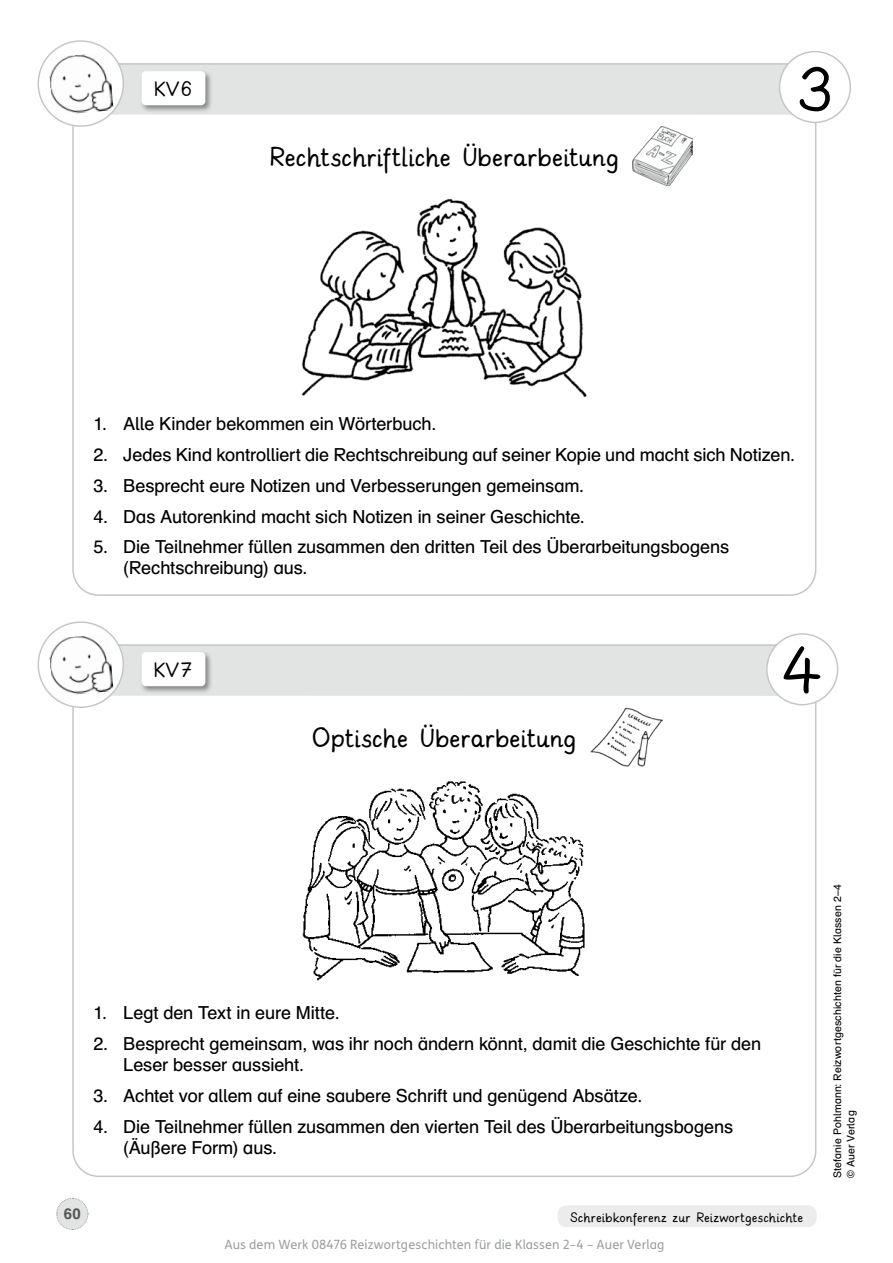
<style>
.page{position:relative;width:893px;height:1263px;background:#fff}
.page>*{position:absolute;margin:0;border:0;box-sizing:border-box;transform-origin:0 0}
.t1{font:67.5px "Grundschrift GSV";color:#000}
.t2{font:30px "Grundschrift GSV";letter-spacing:.015em;color:#000}
.t3{font:22.5px "Grundschrift GSV";letter-spacing:.065em;color:#000}
.t4{font:18px/21px "Auer Schulbuch";letter-spacing:-.005em;color:#000}
.t5{font:15px "Grundschrift GSV";letter-spacing:.025em;color:#000}
.t6{font:700 15px "Auer Schulbuch";color:#555756}
.t7{font:12.75px "FS Klett";letter-spacing:.01em;color:#9d9e9e}
.t8{font:10.5px/13.5px "Auer Schulbuch";letter-spacing:.015em;color:#000}
</style>
<div class="page">
<svg style="left:56px;top:1197px;width:33px;height:33px"></svg>
<div style="left:570px;top:1205px;width:234px;height:22px;background:#ececec"></div>
<svg style="left:558px;top:1205px;width:12px;height:22px"></svg>
<svg style="left:804px;top:1205px;width:12px;height:22px"></svg>
<div style="left:114px;top:66px;width:679px;height:49px;background:#e2e3e3"></div>
<div style="left:114px;top:647px;width:664px;height:49px;background:#e2e3e3"></div>
<div style="left:38px;top:41px;width:85px;height:85px;background:#fff;border-radius:50%"></div>
<div style="left:38px;top:40px;width:86px;height:87px;border:2px solid #c5c7c7;border-radius:50%"></div>
<div style="left:38px;top:622px;width:85px;height:85px;background:#fff;border-radius:50%"></div>
<div style="left:38px;top:621px;width:86px;height:87px;border:2px solid #c5c7c7;border-radius:50%"></div>
<img style="left:301px;top:199px;width:286px;height:199px">
<img style="left:633px;top:127px;width:59px;height:59px">
<div style="left:779px;top:52px;width:71px;height:70px;background:#fff;border-radius:50%"></div>
<div style="left:779px;top:51px;width:72px;height:72px;border:2px solid #c5c7c7;border-radius:50%"></div>
<div style="left:140px;top:70px;width:73px;height:43px;background:#000;opacity:.4"></div>
<div style="left:142px;top:71px;width:63px;height:34px;background:#fff;border-radius:4px"></div>
<div style="left:140px;top:651px;width:73px;height:43px;background:#000;opacity:.4"></div>
<div style="left:142px;top:652px;width:63px;height:34px;background:#fff;border-radius:4px"></div>
<img style="left:48px;top:52px;width:66px;height:63px">
<div style="left:767px;top:634px;width:71px;height:71px;background:#fff;border-radius:50%"></div>
<div style="left:766px;top:633px;width:72px;height:72px;border:2px solid #c5c7c7;border-radius:50%"></div>
<img style="left:303px;top:781px;width:282px;height:200px">
<img style="left:590px;top:708px;width:73px;height:59px">
<img style="left:48px;top:634px;width:66px;height:62px">
<p class="t3" style="left:155px;top:76px;width:38px">KV6</p>
<h2 class="t2" style="left:270px;top:139px;width:350px">Rechtschriftliche Überarbeitung</h2>
<h1 class="t1" style="left:799px;top:52px;width:34px">3</h1>
<p class="t4" style="left:94px;top:413px;width:344px">1. Alle Kinder bekommen ein Wörterbuch.</p>
<p class="t4" style="left:94px;top:444px;width:703px">2. Jedes Kind kontrolliert die Rechtschreibung auf seiner Kopie und macht sich Notizen.</p>
<p class="t4" style="left:94px;top:475px;width:492px">3. Besprecht eure Notizen und Verbesserungen gemeinsam.</p>
<p class="t4" style="left:94px;top:505px;width:493px">4. Das Autorenkind macht sich Notizen in seiner Geschichte.</p>
<p class="t4" style="left:123px;top:536px;width:607px;text-indent:-30px">5. Die Teilnehmer füllen zusammen den dritten Teil des Überarbeitungsbogens (Rechtschreibung) aus.</p>
<p class="t3" style="left:154px;top:657px;width:39px">KV7</p>
<h2 class="t2" style="left:313px;top:720px;width:265px">Optische Überarbeitung</h2>
<h1 class="t1" style="left:782px;top:634px;width:41px">4</h1>
<p class="t4" style="left:94px;top:1002px;width:248px">1. Legt den Text in eure Mitte.</p>
<p class="t4" style="left:123px;top:1033px;width:639px;text-indent:-30px">2. Besprecht gemeinsam, was ihr noch ändern könnt, damit die Geschichte für den<br>Leser besser aussieht.</p>
<p class="t4" style="left:94px;top:1085px;width:550px">3. Achtet vor allem auf eine saubere Schrift und genügend Absätze.</p>
<p class="t4" style="left:123px;top:1115px;width:611px;text-indent:-30px">4. Die Teilnehmer füllen zusammen den vierten Teil des Überarbeitungsbogens (Äußere Form) aus.</p>
<p class="t6" style="left:64px;top:1204px;width:19px">60</p>
<p class="t5" style="left:570px;top:1209px;width:234px">Schreibkonferenz zur Reizwortgeschichte</p>
<p class="t7" style="left:224px;top:1236px;width:441px">Aus dem Werk 08476 Reizwortgeschichten für die Klassen 2–4 – Auer Verlag</p>
<p class="t8" style="left:830px;top:1178px;width:295px;rotate:-90deg">Stefanie Pohlmann: Reizwortgeschichten für die Klassen 2–4 © Auer Verlag</p>
</div>
